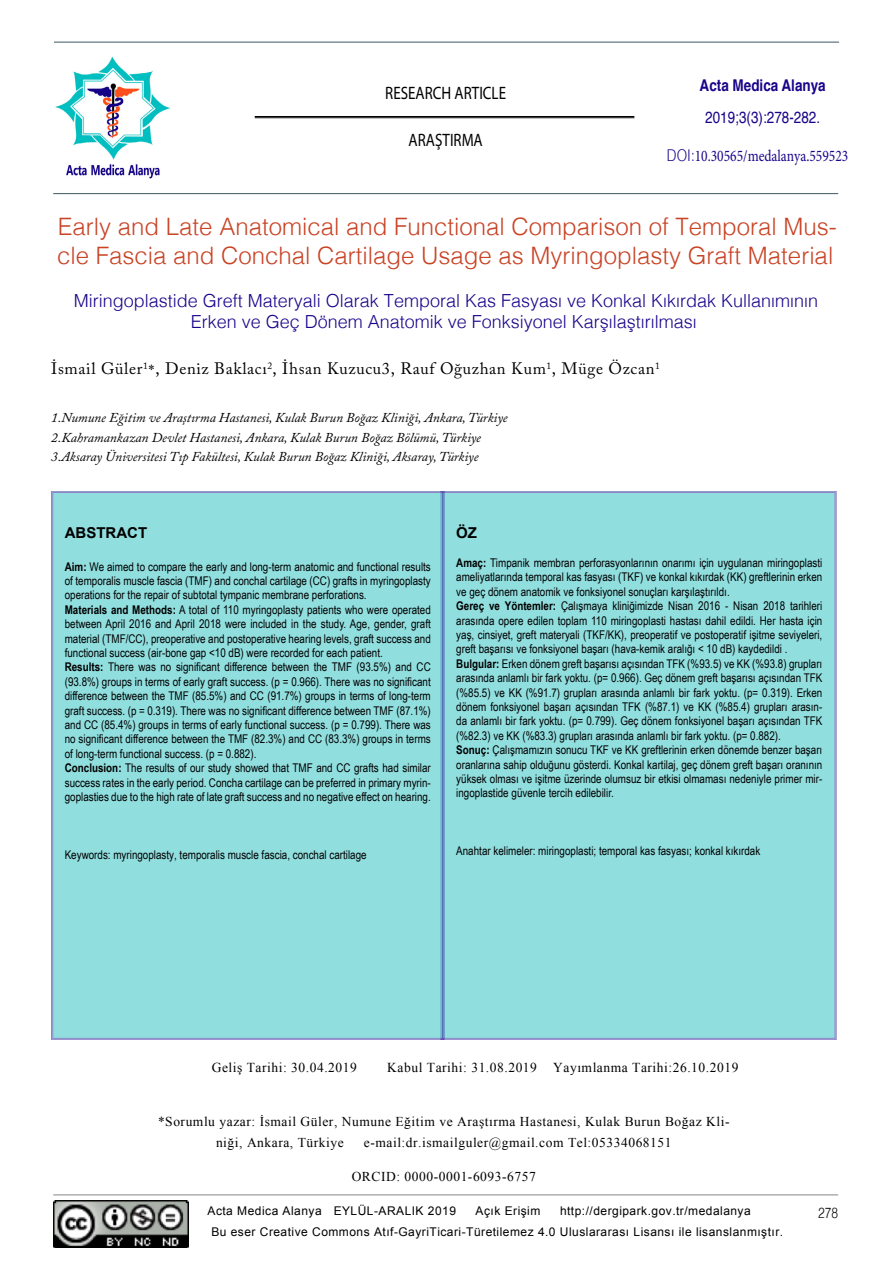
<style>
.page{position:relative;width:893px;height:1263px;background:#fff}
.page>*{position:absolute;margin:0;border:0;box-sizing:border-box;transform-origin:0 0}
.t1{font:300 24px/28.8px "Helvetica";color:#c94325}
.t2{font:300 18px/21.6px "Helvetica";color:#19048a;text-align:center}
.t3{font:18px "Myriad Pro";color:#000;scale:.83 1}
.Ana_Metin_Al__ActaMe{font:16.5px "Adobe Caslon Pro";letter-spacing:.04em;color:#000}
.t4{font:16.2px "Minion Pro";color:#19048a;scale:.83 1}
.t5{font:16.2px "Helvetica";color:#19048a;scale:.83 1}
.t6{font:700 16.2px "Helvetica";color:#19048a;scale:.83 1}
.t7{font:700 15px "Arial";color:#000}
.t8{font:300 14.4px "Helv";color:#000;scale:.83 1}
.Ana_Metin_Al__ActaMe-2{font:13.65px "Times New Roman";letter-spacing:.04em;color:#000}
.Kurumlar{font:italic 13.5px "Adobe Caslon Pro";color:#000}
.Ana_Metin_Al__ActaMe-3{font:13.5px/21px "Times New Roman";letter-spacing:.04em;color:#000}
.Özet_Metin_Al__ActaM{font:12px/14.4px "Arial Narrow";color:#000;text-align:justify}
.t9{font:12px "Arial";letter-spacing:.04em;color:#000}
.s1{font-family:"Helv";font-weight:300}
.s2{font-family:"Times New Roman";font-size:13.5px}
.s3{font-weight:700}
</style>
<div class="page">
<hr style="left:54px;top:42px;width:785px;height:1px;background:#3c5764">
<hr style="left:53px;top:193px;width:785px;height:1px;background:#3c5764">
<hr style="left:53px;top:1194px;width:785px;height:1px;background:#000">
<img style="left:55px;top:56px;width:116px;height:123px">
<hr style="left:255px;top:116px;width:379px;height:1px;background:#000">
<hr style="left:255px;top:117px;width:379px;height:1px;background:#000">
<div style="left:444px;top:491px;width:392px;height:549px;background:#91dedf"></div>
<div style="left:51px;top:491px;width:393px;height:549px;background:#91dedf"></div>
<img style="left:53px;top:1200px;width:135px;height:48px">
<p class="t3" style="left:385px;top:82px;width:147px">RESEARCH ARTICLE</p>
<p class="t3" style="left:409px;top:129px;width:91px">ARAŞTIRMA</p>
<h3 class="t6" style="left:700px;top:72px;width:153px">Acta Medica Alanya</h3>
<h3 class="t5" style="left:705px;top:105px;width:140px">2019;3(3):278-282.</h3>
<h3 class="t4" style="left:667px;top:145px;width:220px"><span class="s1">DOI:</span>10.30565/medalanya.559523</h3>
<p class="t1" style="left:57px;top:210px;width:781px">Early and Late Anatomical and Functional Comparison of Temporal Mus&shy;cle Fascia and Conchal Cartilage Usage as Myringoplasty Graft Material</p>
<p class="t2" style="left:74px;top:288px;width:746px">Miringoplastide Greft Materyali Olarak Temporal Kas Fasyası ve Konkal Kıkırdak Kullanımının<br>Erken ve Geç Dönem Anatomik ve Fonksiyonel Karşılaştırılması</p>
<p class="Ana_Metin_Al__ActaMe" style="left:51px;top:359px;width:610px">İsmail Güler<sup>1</sup><span class="s2">*</span>, Deniz Baklacı<sup>2</sup>, İhsan Kuzucu3, Rauf Oğuzhan Kum<sup>1</sup>, Müge Özcan<sup>1</sup></p>
<p class="Kurumlar" style="left:51px;top:410px;width:458px">1.Numune Eğitim ve Araştırma Hastanesi, Kulak Burun Boğaz Kliniği, Ankara, Türkiye</p>
<p class="Kurumlar" style="left:51px;top:429px;width:431px">2.Kahramankazan Devlet Hastanesi, Ankara, Kulak Burun Boğaz Bölümü, Türkiye</p>
<p class="Kurumlar" style="left:51px;top:448px;width:429px">3.Aksaray Üniversitesi Tıp Fakültesi, Kulak Burun Boğaz Kliniği, Aksaray, Türkiye</p>
<p class="t7" style="left:65px;top:523px;width:84px">ABSTRACT</p>
<p class="Özet_Metin_Al__ActaM" style="left:65px;top:559px;width:368px"><span class="s3">Aim:</span> We aimed to compare the early and long-term anatomic and functional results of temporalis muscle fascia (TMF) and conchal cartilage (CC) grafts in myringoplasty operations for the repair of subtotal tympanic membrane perforations.</p>
<p class="Özet_Metin_Al__ActaM" style="left:65px;top:602px;width:368px"><span class="s3">Materials and Methods:</span> A total of 110 myringoplasty patients who were operated between April 2016 and April 2018 were included in the study. Age, gender, graft material (TMF/CC), preoperative and postoperative hearing levels, graft success and functional success (air-bone gap &lt;10 dB) were recorded for each patient.</p>
<p class="Özet_Metin_Al__ActaM" style="left:65px;top:659px;width:368px"><span class="s3">Results:</span> There was no significant difference between the TMF (93.5%) and CC (93.8%) groups in terms of early graft success. (p = 0.966). There was no significant difference between the TMF (85.5%) and CC (91.7%) groups in terms of long-term graft success. (p = 0.319). There was no significant difference between TMF (87.1%) and CC (85.4%) groups in terms of early functional success. (p = 0.799). There was no significant difference between the TMF (82.3%) and CC (83.3%) groups in terms of long-term functional success. (p = 0.882).</p>
<p class="Özet_Metin_Al__ActaM" style="left:65px;top:760px;width:368px"><span class="s3">Conclusion:</span> The results of our study showed that TMF and CC grafts had similar success rates in the early period. Concha cartilage can be preferred in primary myrin&shy;goplasties due to the high rate of late graft success and no negative effect on hearing.</p>
<p class="Özet_Metin_Al__ActaM" style="left:65px;top:847px;width:303px">Keywords: myringoplasty, temporalis muscle fascia, conchal cartilage</p>
<p class="t7" style="left:456px;top:523px;width:22px">ÖZ</p>
<p class="Özet_Metin_Al__ActaM" style="left:456px;top:555px;width:368px"><span class="s3">Amaç:</span> Timpanik membran perforasyonlarının onarımı için uygulanan miringoplasti ameliyatlarında temporal kas fasyası (TKF) ve konkal kıkırdak (KK) greftlerinin erken ve geç dönem anatomik ve fonksiyonel sonuçları karşılaştırıldı.</p>
<p class="Özet_Metin_Al__ActaM" style="left:456px;top:598px;width:368px"><span class="s3">Gereç ve Yöntemler:</span> Çalışmaya kliniğimizde Nisan 2016 - Nisan 2018 tarihleri arasında opere edilen toplam 110 miringoplasti hastası dahil edildi. Her hasta için yaş, cinsiyet, greft materyali (TKF/KK), preoperatif ve postoperatif işitme seviyeleri, greft başarısı ve fonksiyonel başarı (hava-kemik aralığı &lt; 10 dB) kaydedildi .</p>
<p class="Özet_Metin_Al__ActaM" style="left:456px;top:656px;width:368px"><span class="s3">Bulgular:</span> Erken dönem greft başarısı açısından TFK (%93.5) ve KK (%93.8) grupları arasında anlamlı bir fark yoktu. (p= 0.966). Geç dönem greft başarısı açısından TFK (%85.5) ve KK (%91.7) grupları arasında anlamlı bir fark yoktu. (p= 0.319). Erken dönem fonksiyonel başarı açısından TFK (%87.1) ve KK (%85.4) grupları arasın&shy;da anlamlı bir fark yoktu. (p= 0.799). Geç dönem fonksiyonel başarı açısından TFK (%82.3) ve KK (%83.3) grupları arasında anlamlı bir fark yoktu. (p= 0.882).</p>
<p class="Özet_Metin_Al__ActaM" style="left:456px;top:742px;width:368px"><span class="s3">Sonuç:</span> Çalışmamızın sonucu TKF ve KK greftlerinin erken dönemde benzer başarı oranlarına sahip olduğunu gösterdi. Konkal kartilaj, geç dönem greft başarı oranının yüksek olması ve işitme üzerinde olumsuz bir etkisi olmaması nedeniyle primer mir&shy;ingoplastide güvenle tercih edilebilir.</p>
<p class="Özet_Metin_Al__ActaM" style="left:456px;top:843px;width:306px">Anahtar kelimeler: miringoplasti; temporal kas fasyası; konkal kıkırdak</p>
<p class="Ana_Metin_Al__ActaMe-2" style="left:212px;top:1058px;width:147px">Geliş Tarihi: 30.04.2019</p>
<p class="Ana_Metin_Al__ActaMe-2" style="left:387px;top:1058px;width:353px">Kabul Tarihi: 31.08.2019 Yayımlanma Tarihi:26.10.2019</p>
<p class="Ana_Metin_Al__ActaMe-3" style="left:216px;top:1110px;width:515px;text-indent:-58px">*Sorumlu yazar: İsmail Güler, Numune Eğitim ve Araştırma Hastanesi, Kulak Burun Boğaz Kli&shy;niği, Ankara, Türkiye</p>
<p class="Ana_Metin_Al__ActaMe-3" style="left:364px;top:1131px;width:309px">e-mail:dr.ismailguler@gmail.com Tel:05334068151</p>
<p class="Ana_Metin_Al__ActaMe-3" style="left:352px;top:1166px;width:186px">ORCID: 0000-0001-6093-6757</p>
<p class="t9" style="left:208px;top:1203px;width:250px">Acta Medica Alanya EYLÜL-ARALIK 2019</p>
<p class="t9" style="left:476px;top:1203px;width:66px">Açık Erişim</p>
<p class="t9" style="left:560px;top:1203px;width:192px">http://dergipark.gov.tr/medalanya</p>
<p class="t8" style="left:818px;top:1204px;width:26px">278</p>
<p class="t9" style="left:211px;top:1224px;width:573px">Bu eser Creative Commons Atıf-GayriTicari-Türetilemez 4.0 Uluslararası Lisansı ile lisanslanmıştır.</p>
</div>
